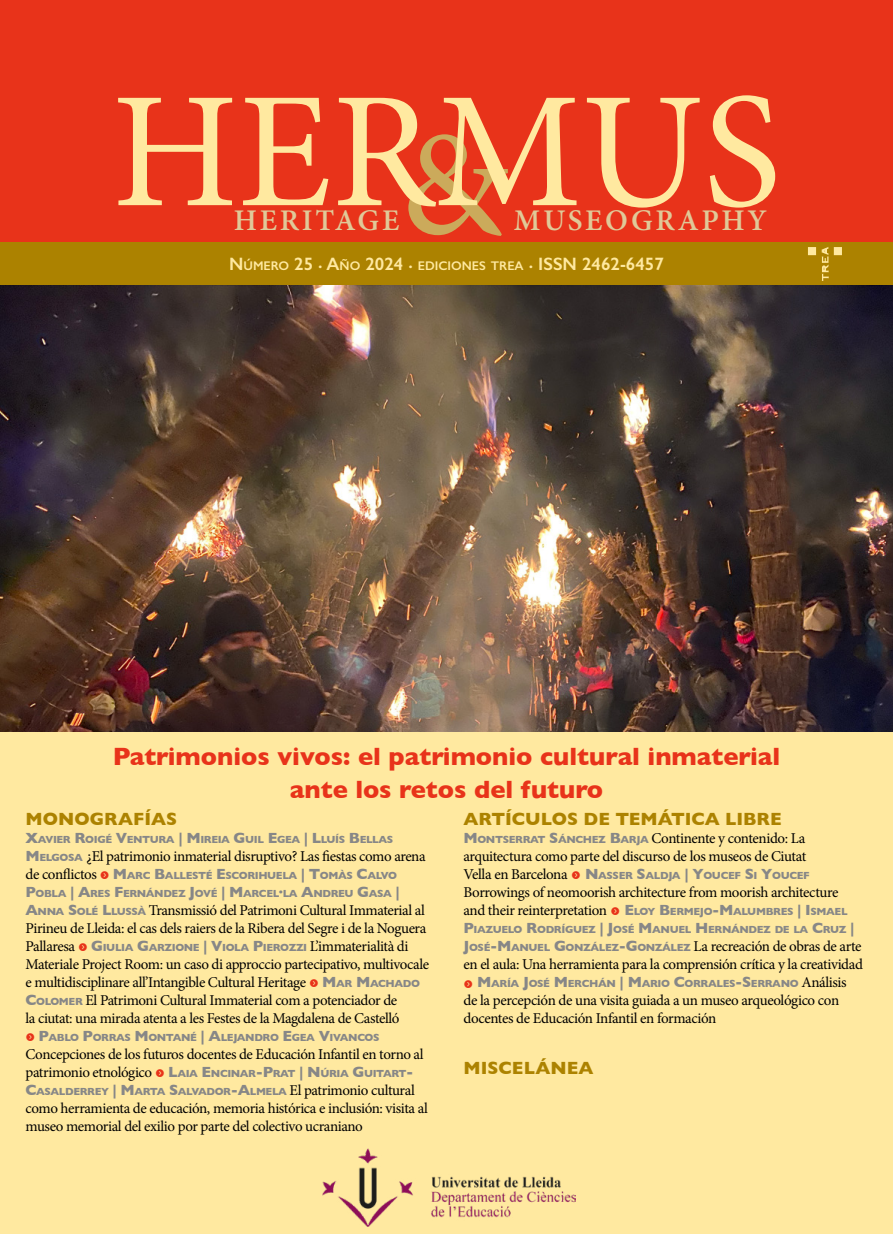
<style>
.page{position:relative;width:893px;height:1234px;background:#fff}
.page>*{position:absolute;margin:0;border:0;box-sizing:border-box;transform-origin:0 0}
.t1{font:165px "Minion Pro";color:#ffe9a0}
.t2{font:150px "Minion Pro";color:#cbaa5b}
.t3{font:600 30px "Minion Pro";letter-spacing:.09em;color:#e0c998}
.t4{font:700 25.5px/33px "Gill Sans";color:#e8331a;text-align:center}
.t5{font:700 18px "Gill Sans";color:#ac8200}
.t6{font:600 18px "Gill Sans";color:#ffe9a0}
.t7{font:15px/18px "Minion Pro";letter-spacing:-.025em;color:#000}
.t8{font:700 10.5px/18px "Gill Sans";letter-spacing:-.04em;color:#878787}
.s1{font-size:12.6px}
.s2{font-size:15px}
.s3{font-family:"Gill Sans";font-weight:700;color:#878787}
.s4{font-family:"Gill Sans";font-weight:700;font-size:10.5px;color:#878787}
.s5{font-family:"Minion Pro";font-weight:400;font-size:15px;color:#000}
</style>
<div class="page">
<div style="left:0;top:0;width:893px;height:1233px;background:#ffe9a0"></div>
<div style="left:0;top:0;width:893px;height:285px;background:#e8331a"></div>
<div style="left:0;top:242px;width:893px;height:43px;background:#ac8200"></div>
<img style="left:0;top:285px;width:893px;height:446px">
<img style="left:322px;top:1148px;width:254px;height:78px">
<svg style="left:808px;top:247px;width:34px;height:34px"></svg>
<h1 class="t1" style="left:112px;top:42px;width:671px">HERMUS</h1>
<h2 class="t2" style="left:400px;top:85px;width:108px">&amp;</h2>
<h3 class="t3" style="left:234px;top:200px;width:167px">HERITAGE</h3>
<h3 class="t3" style="left:514px;top:200px;width:255px">MUSEOGRAPHY</h3>
<p class="t6" style="left:229px;top:253px;width:436px">N<span class="s1">ÚMERO</span> 25 · A<span class="s1">ÑO</span> 2024 · <span class="s1">EDICIONES TREA</span> · ISSN 2462-6457</p>
<h3 class="t4" style="left:113px;top:738px;width:669px">Patrimonios vivos: el patrimonio cultural inmaterial ante los retos del futuro</h3>
<p class="t5" style="left:26px;top:804px;width:153px">MONOGRAFÍAS</p>
<p class="t8" style="left:26px;top:830px;width:369px"><span class="s2">X</span>AVIER <span class="s2">R</span>OIGÉ <span class="s2">V</span>ENTURA <span class="s2">| M</span>IREIA <span class="s2">G</span> UIL <span class="s2">E</span>GEA <span class="s2">| L</span>LUÍS <span class="s2">B</span>ELLAS</p>
<p class="t7" style="left:26px;top:847px;width:402px"><span class="s3">M</span><span class="s4">ELGOSA</span> ¿El patrimonio inmaterial disruptivo? Las fiestas como arena</p>
<p class="t8" style="left:26px;top:866px;width:376px"><span class="s5">de conflictos</span> <sub>f</sub> <span class="s2">M</span>ARC <span class="s2">B</span>ALLESTÉ <span class="s2">E</span> SCORIHUELA <span class="s2">| T</span>OMÀS <span class="s2">C</span>ALVO<br><span class="s2">P</span>OBLA <span class="s2">| A</span>RES <span class="s2">F</span>ERNÁNDEZ <span class="s2">J</span>OVÉ <span class="s2">| M</span>ARCEL<span class="s2">·</span>LA <span class="s2">A</span>NDREU <span class="s2">G</span>ASA <span class="s2">|</span></p>
<p class="t7" style="left:26px;top:901px;width:405px"><span class="s3">A</span><span class="s4">NNA</span> <span class="s3">S</span><span class="s4">OLÉ</span> <span class="s3">L</span> <span class="s4">LUSSÀ</span> Transmissió del Patrimoni Cultural Immaterial al Pirineu de Lleida: el cas dels raiers de la Ribera del Segre i de la Noguera Pallaresa <sub>f</sub> <span class="s3">G</span> <span class="s4">IULIA</span> <span class="s3">G</span> <span class="s4">ARZIONE</span> <span class="s3">| V</span><span class="s4">IOLA</span> <span class="s3">P</span><span class="s4">IEROZZI</span> L’immaterialità di Materiale Project Room: un caso di approccio partecipativo, multivocale e multidisciplinare all’Intangible Cultural Heritage <sub>f</sub> <span class="s3">M</span><span class="s4">AR</span> <span class="s3">M</span><span class="s4">ACHADO </span><span class="s3">C</span><span class="s4">OLOM ER</span> El Patrimoni Cultural Immaterial com a potenciador de<br>la ciutat: una mirada atenta a les Festes de la Magdalena de Castelló</p>
<p class="t8" style="left:26px;top:1028px;width:356px"><sub>f</sub> <span class="s2">P</span>ABLO <span class="s2">P</span>ORRAS <span class="s2">M</span>ONTANÉ <span class="s2">| A</span>LEJANDRO <span class="s2">E</span>GEA <span class="s2">V</span>IVANCOS</p>
<p class="t7" style="left:26px;top:1045px;width:400px">Concepciones de los futuros docentes de Educación Infantil en torno al</p>
<p class="t8" style="left:26px;top:1064px;width:391px"><span class="s5">patrimonio etnológico</span> <sub>f</sub> <span class="s2">L</span>AIA <span class="s2">E</span> NCINAR<span class="s2">-P</span>RAT <span class="s2">| N</span> ÚRIA <span class="s2">G</span> UITART<span class="s2">-<br>C</span>ASALDERREY <span class="s2">| M</span>ARTA <span class="s2">S</span>ALVADOR<span class="s2">-A</span>LM ELA <span class="s5">El patrimonio cultural</span></p>
<p class="t7" style="left:26px;top:1099px;width:404px">como herramienta de educación, memoria histórica e inclusión: visita al museo memorial del exilio por parte del colectivo ucraniano</p>
<p class="t5" style="left:463px;top:804px;width:320px">ARTÍCULOS DE TEMÁTICA LIBRE</p>
<p class="t7" style="left:463px;top:829px;width:344px"><span class="s3">M</span><span class="s4">ONTSERRAT</span> <span class="s3">S</span><span class="s4">ÁNCHEZ</span> <span class="s3">B</span><span class="s4">ARJA</span> Continente y contenido: La arquitectura como parte del discurso de los museos de Ciutat</p>
<p class="t8" style="left:463px;top:866px;width:346px"><span class="s5">Vella en Barcelona</span> <sub>f</sub> <span class="s2">N</span> ASSER <span class="s2">S</span>ALDJA <span class="s2">| Y</span>OUCEF <span class="s2">S</span> I <span class="s2">Y</span>OUCEF</p>
<p class="t7" style="left:463px;top:883px;width:386px">Borrowings of neomoorish architecture from moorish architecture and their reinterpretation <sub>f</sub> <span class="s3">E</span> <span class="s4">LOY</span> <span class="s3">B</span><span class="s4">ERM EJO</span><span class="s3">-M</span><span class="s4">ALUMB RES</span> <span class="s3">| I</span> <span class="s4">SMAEL</span></p>
<p class="t8" style="left:463px;top:920px;width:393px"><span class="s2">P</span>IAZUELO <span class="s2">R</span>ODRÍGUEZ <span class="s2">| J</span>OSÉ <span class="s2">M</span>ANUEL <span class="s2">H</span> ERNÁNDEZ DE LA <span class="s2">C</span>RUZ <span class="s2">|</span></p>
<p class="t7" style="left:463px;top:937px;width:401px"><span class="s3">J</span><span class="s4">OSÉ</span><span class="s3">-M</span><span class="s4">ANUEL</span> <span class="s3">G</span> <span class="s4">ONZÁLEZ</span><span class="s3">-G</span> <span class="s4">ONZÁLEZ</span> La recreación de obras de arte en el aula: Una herramienta para la comprensión crítica y la creatividad</p>
<p class="t8" style="left:463px;top:974px;width:385px"><sub>f</sub> <span class="s2">M</span>ARÍA <span class="s2">J</span>OSÉ <span class="s2">M</span>ERCHÁN <span class="s2">| M</span>ARIO <span class="s2">C</span>ORRALES<span class="s2">-S</span> ERRANO <span class="s5">Análisis</span></p>
<p class="t7" style="left:463px;top:991px;width:377px">de la percepción de una visita guiada a un museo arqueológico con docentes de Educación Infantil en formación</p>
<p class="t5" style="left:463px;top:1053px;width:132px">MISCELÁNEA</p>
</div>
